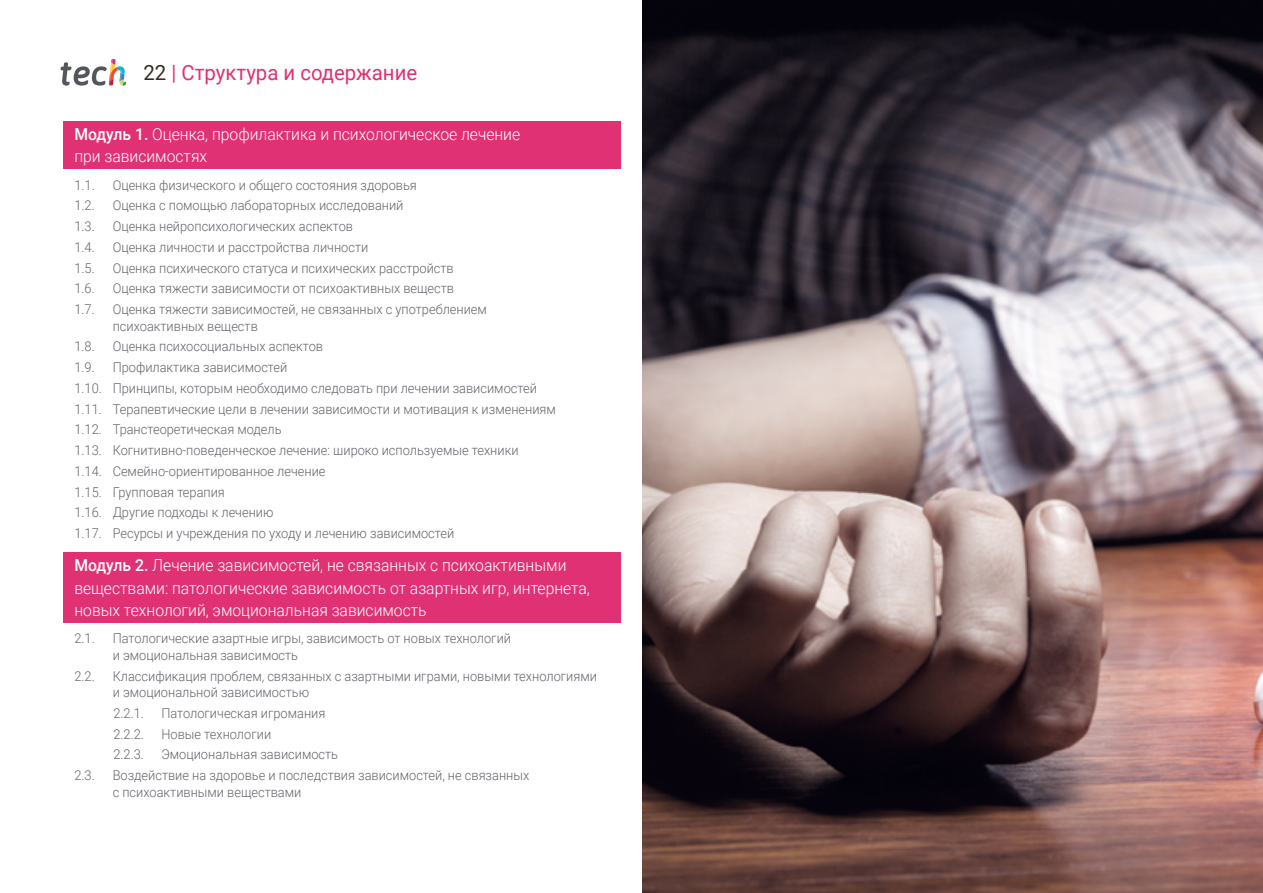
<style>
.page{position:relative;width:1263px;height:893px;background:#fff}
.page>*{position:absolute;margin:0;border:0;box-sizing:border-box;transform-origin:0 0}
.t1{font:21px "Roboto";color:#df3174}
.t2{font:300 16.5px/22.5px "Roboto";color:#fff;scale:.95 1}
.t3{font:300 13.5px/20.7px "Roboto";color:#61646a;scale:.95 1}
.s1{color:#312e20}
.s2{font-weight:500}
</style>
<div class="page">
<img style="left:642px;top:0;width:621px;height:893px">
<div style="left:63px;top:121px;width:558px;height:48px;background:#df3174"></div>
<div style="left:63px;top:552px;width:558px;height:70px;background:#df3174"></div>
<svg style="left:61px;top:59px;width:65px;height:27px"></svg>
<h1 class="t1" style="left:144px;top:57px;width:275px"><span class="s1">22</span> | Структура и содержание</h1>
<p class="t2" style="left:74px;top:122px;width:471px"><span class="s2">Модуль 1.</span> Оценка, профилактика и психологическое лечение при зависимостях</p>
<p class="t3" style="left:74px;top:174px;width:23px">1.1.</p>
<p class="t3" style="left:113px;top:174px;width:322px">Оценка физического и общего состояния здоровья</p>
<p class="t3" style="left:74px;top:195px;width:23px">1.2.</p>
<p class="t3" style="left:113px;top:195px;width:308px">Оценка с помощью лабораторных исследований</p>
<p class="t3" style="left:74px;top:215px;width:23px">1.3.</p>
<p class="t3" style="left:113px;top:215px;width:255px">Оценка нейропсихологических аспектов</p>
<p class="t3" style="left:74px;top:236px;width:23px">1.4.</p>
<p class="t3" style="left:113px;top:236px;width:271px">Оценка личности и расстройства личности</p>
<p class="t3" style="left:74px;top:257px;width:23px">1.5.</p>
<p class="t3" style="left:113px;top:257px;width:361px">Оценка психического статуса и психических расстройств</p>
<p class="t3" style="left:74px;top:278px;width:23px">1.6.</p>
<p class="t3" style="left:113px;top:278px;width:361px">Оценка тяжести зависимости от психоактивных веществ</p>
<p class="t3" style="left:74px;top:298px;width:23px">1.7.</p>
<p class="t3" style="left:113px;top:301px;width:395px;line-height:16.5px">Оценка тяжести зависимостей, не связанных с употреблением психоактивных веществ</p>
<p class="t3" style="left:74px;top:336px;width:23px">1.8.</p>
<p class="t3" style="left:113px;top:336px;width:223px">Оценка психосоциальных аспектов</p>
<p class="t3" style="left:74px;top:356px;width:23px">1.9.</p>
<p class="t3" style="left:74px;top:356px;width:508px;text-indent:38px">Профилактика зависимостей<br>1.10. Принципы, которым необходимо следовать при лечении зависимостей 1.11. Терапевтические цели в лечении зависимости и мотивация к изменениям 1.12. Транстеоретическая модель<br>1.13. Когнитивно-поведенческое лечение: широко используемые техники<br>1.14. Семейно-ориентированное лечение<br>1.15. Групповая терапия<br>1.16. Другие подходы к лечению<br>1.17. Ресурсы и учреждения по уходу и лечению зависимостей</p>
<p class="t2" style="left:74px;top:553px;width:544px"><span class="s2">Модуль 2.</span> Лечение зависимостей, не связанных с психоактивными веществами: патологические зависимость от азартных игр, интернета, новых технологий, эмоциональная зависимость</p>
<p class="t3" style="left:74px;top:628px;width:23px">2.1.</p>
<p class="t3" style="left:113px;top:630px;width:421px;line-height:16.5px">Патологические азартные игры, зависимость от новых технологий и эмоциональная зависимость</p>
<p class="t3" style="left:74px;top:665px;width:23px">2.2.</p>
<p class="t3" style="left:113px;top:667px;width:511px;line-height:16.5px">Классификация проблем, связанных с азартными играми, новыми технологиями и эмоциональной зависимостью</p>
<p class="t3" style="left:113px;top:702px;width:34px">2.2.1.</p>
<p class="t3" style="left:161px;top:702px;width:174px">Патологическая игромания</p>
<p class="t3" style="left:113px;top:723px;width:34px">2.2.2.</p>
<p class="t3" style="left:161px;top:723px;width:117px">Новые технологии</p>
<p class="t3" style="left:113px;top:744px;width:34px">2.2.3.</p>
<p class="t3" style="left:161px;top:744px;width:188px">Эмоциональная зависимость</p>
<p class="t3" style="left:74px;top:764px;width:23px">2.3.</p>
<p class="t3" style="left:113px;top:767px;width:440px;line-height:16.5px">Воздействие на здоровье и последствия зависимостей, не связанных с психоактивными веществами</p>
</div>
